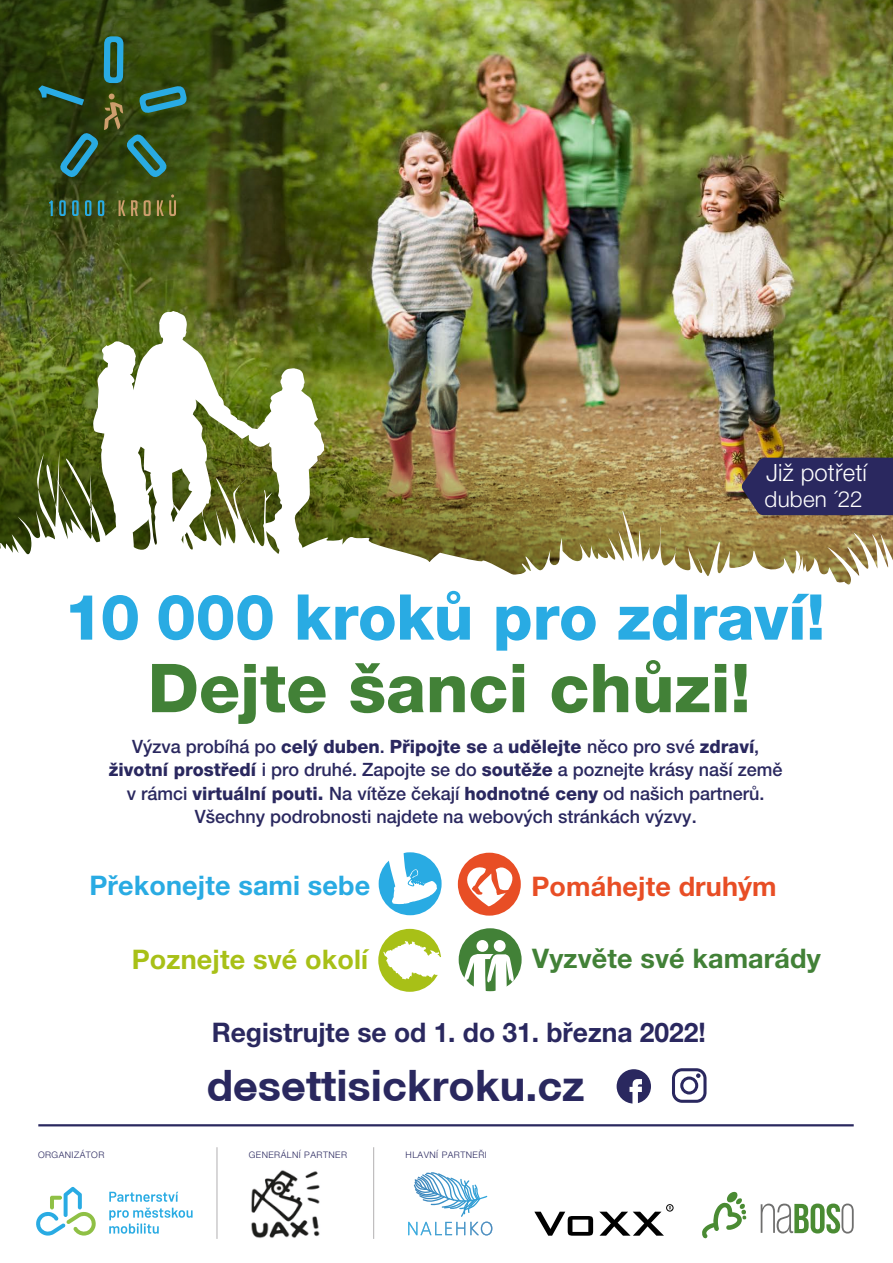
<style>
.page{position:relative;width:893px;height:1263px;background:#fff}
.page>*{position:absolute;margin:0;border:0;box-sizing:border-box;transform-origin:0 0}
.t1{font:800 67.5px "Helvetica Neue LT Pro";color:#428137}
.t2{font:800 63.15px "Helvetica Neue LT Pro";letter-spacing:-.005em;color:#29abe3}
.t3{font:700 43.2px "Helvetica Neue CE";color:#2a285f}
.t4{font:700 27px "Helvetica Neue LT Pro";color:#2a285f}
.t5{font:700 27px "Helvetica Neue LT Pro";letter-spacing:.005em;color:#29abe3}
.t6{font:700 27px "Helvetica Neue LT Pro";letter-spacing:.005em;color:#428137}
.t7{font:700 27px "Helvetica Neue LT Pro";letter-spacing:.005em;color:#a8c017}
.t8{font:700 27px "Helvetica Neue LT Pro";letter-spacing:.005em;color:#e84e25}
.t9{font:300 23.85px "Helvetica Neue LT Pro";letter-spacing:.005em;color:#fff}
.t10{font:300 22.2px "Helvetica Neue LT Pro";letter-spacing:.01em;color:#fff}
.t11{font:500 18.3px/23.2px "Helvetica Neue LT Pro";color:#2a285f;text-align:center}
.t12{font:300 9px "Helvetica Neue LT Pro";letter-spacing:.05em;color:#2a285f}
.s1{font-weight:800}
</style>
<div class="page">
<img style="left:668px;top:0;width:225px;height:450px">
<svg style="left:36px;top:1187px;width:60px;height:48px"></svg>
<svg style="left:109px;top:1192px;width:69px;height:10px"></svg>
<svg style="left:109px;top:1208px;width:84px;height:26px"></svg>
<svg style="left:672px;top:1068px;width:34px;height:35px"></svg>
<div style="left:617px;top:1069px;width:34px;height:34px;background:#2a285f;border-radius:50%"></div>
<svg style="left:629px;top:1079px;width:13px;height:25px"></svg>
<div style="left:666px;top:1204px;width:7px;height:7px;border:1px solid #010101;border-radius:50%"></div>
<svg style="left:534px;top:1206px;width:138px;height:30px"></svg>
<img style="left:251px;top:1170px;width:69px;height:68px">
<svg style="left:408px;top:1172px;width:84px;height:63px"></svg>
<img style="left:668px;top:59px;width:224px;height:391px">
<img style="left:668px;top:268px;width:221px;height:182px">
<div style="left:379px;top:852px;width:63px;height:63px;background:#29abe3;border-radius:50%"></div>
<svg style="left:387px;top:852px;width:50px;height:52px"></svg>
<div style="left:378px;top:929px;width:63px;height:63px;background:#a8c017;border-radius:50%"></div>
<svg style="left:383px;top:941px;width:58px;height:38px"></svg>
<div style="left:459px;top:928px;width:63px;height:63px;background:#428137;border-radius:50%"></div>
<svg style="left:463px;top:954px;width:51px;height:38px"></svg>
<div style="left:476px;top:940px;width:12px;height:12px;background:#fff;border-radius:50%"></div>
<div style="left:494px;top:940px;width:12px;height:12px;background:#fff;border-radius:50%"></div>
<div style="left:458px;top:853px;width:63px;height:63px;background:#e84e25;border-radius:50%"></div>
<svg style="left:459px;top:864px;width:62px;height:42px"></svg>
<hr style="left:38px;top:1124px;width:816px;height:2px;background:#2a285f">
<svg style="left:702px;top:1191px;width:44px;height:47px"></svg>
<svg style="left:761px;top:1203px;width:93px;height:30px"></svg>
<hr style="left:217px;top:1147px;width:1px;height:92px;background:#b2b0b1">
<hr style="left:373px;top:1147px;width:1px;height:92px;background:#b2b0b1">
<img style="left:0;top:0;width:668px;height:450px">
<img style="left:0;top:0;width:533px;height:424px">
<img style="left:0;top:0;width:251px;height:280px">
<svg style="left:49px;top:200px;width:4px;height:16px"></svg>
<svg style="left:59px;top:200px;width:7px;height:16px"></svg>
<svg style="left:72px;top:200px;width:7px;height:16px"></svg>
<svg style="left:85px;top:200px;width:6px;height:16px"></svg>
<svg style="left:98px;top:200px;width:6px;height:16px"></svg>
<svg style="left:119px;top:200px;width:6px;height:16px"></svg>
<svg style="left:131px;top:200px;width:7px;height:16px"></svg>
<svg style="left:144px;top:200px;width:7px;height:16px"></svg>
<svg style="left:157px;top:194px;width:19px;height:22px"></svg>
<svg style="left:38px;top:36px;width:149px;height:142px;background:#32522a"></svg>
<svg style="left:88px;top:310px;width:236px;height:140px"></svg>
<img style="left:0;top:450px;width:893px;height:135px">
<h3 class="t9" style="left:766px;top:458px;width:102px">Již potřetí</h3>
<p class="t10" style="left:765px;top:485px;width:100px">duben ´22</p>
<h2 class="t2" style="left:64px;top:580px;width:763px">10 000 kroků pro zdraví!</h2>
<h1 class="t1" style="left:148px;top:648px;width:604px">Dejte šanci chůzi!</h1>
<p class="t11" style="left:109px;top:735px;width:675px">Výzva probíhá po <span class="s1">celý duben</span>. <span class="s1">Připojte se</span> a <span class="s1">udělejte</span> něco pro své <span class="s1">zdraví</span>, <span class="s1">životní prostředí</span> i pro druhé. Zapojte se do <span class="s1">soutěže</span> a poznejte krásy naší země v rámci <span class="s1">virtuální pouti.</span> Na vítěze čekají <span class="s1">hodnotné ceny</span> od našich partnerů.<br>Všechny podrobnosti najdete na webových stránkách výzvy.</p>
<h3 class="t5" style="left:89px;top:869px;width:282px">Překonejte sami sebe</h3>
<h3 class="t8" style="left:531px;top:869px;width:247px">Pomáhejte druhým</h3>
<h3 class="t7" style="left:132px;top:943px;width:238px">Poznejte své okolí</h3>
<h3 class="t6" style="left:532px;top:942px;width:290px">Vyzvěte své kamarády</h3>
<h3 class="t4" style="left:212px;top:1016px;width:496px">Registrujte se od 1. do 31. března 2022!</h3>
<h3 class="t3" style="left:207px;top:1058px;width:380px">desettisickroku.cz</h3>
<p class="t12" style="left:38px;top:1149px;width:68px">ORGANIZÁTOR</p>
<p class="t12" style="left:249px;top:1150px;width:100px">GENERÁLNÍ PARTNER</p>
<p class="t12" style="left:406px;top:1149px;width:83px">HLAVNÍ PARTNEŘI</p>
</div>
